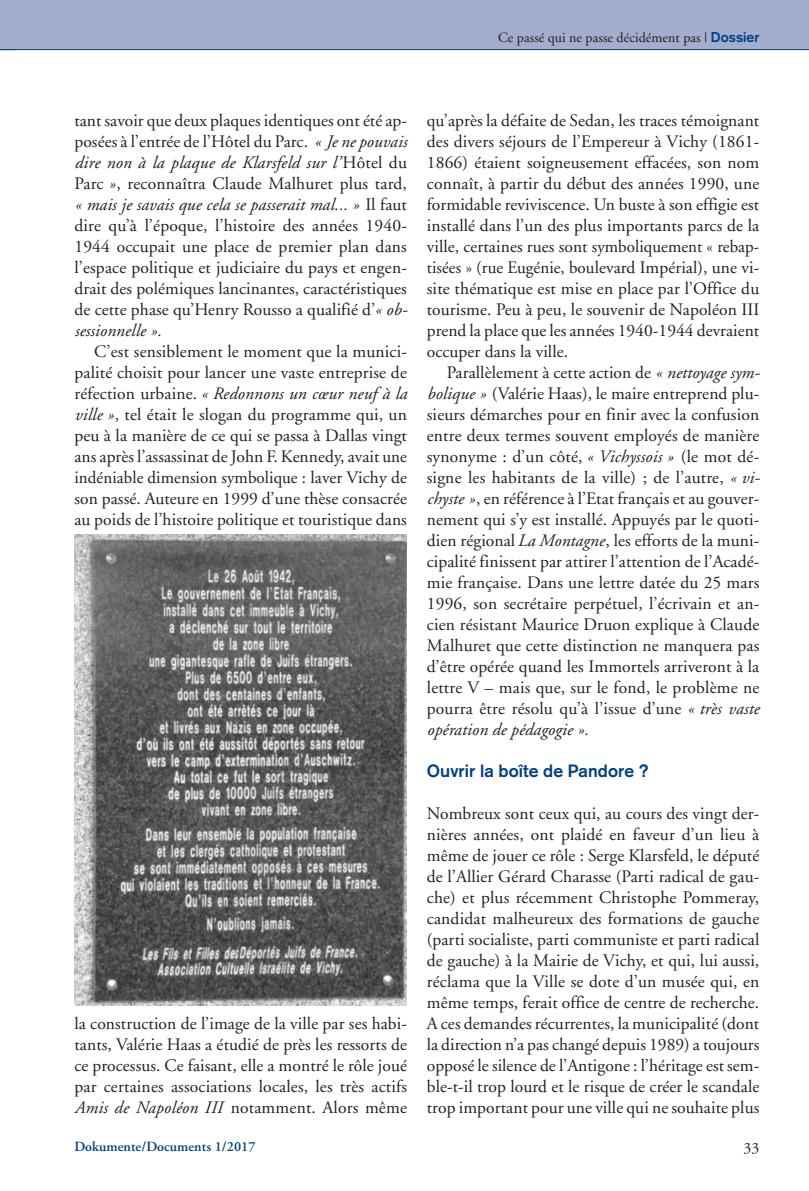
<style>
.page{position:relative;width:809px;height:1191px;background:#fff}
.page>*{position:absolute;margin:0;border:0;box-sizing:border-box;transform-origin:0 0}
.t1{font:17.5px/21px "Adobe Garamond";letter-spacing:.005em;color:#231f20;text-align:justify}
.t2{font:700 17.5px "Akzidenz Grotesk";letter-spacing:.005em;color:#014181}
.t3{font:15.75px "Adobe Garamond";color:#231f20}
.t4{font:14px "Adobe Garamond";letter-spacing:.005em;color:#231f20}
.t5{font:600 14px "Adobe Garamond";letter-spacing:.005em;color:#014181}
.s1{font-family:"Akzidenz Grotesk";font-weight:700;color:#014181}
.s2{font-style:italic}
</style>
<div class="page">
<div style="left:0;top:0;width:809px;height:50px;background:#a4adcd"></div>
<hr style="left:0;top:49px;width:809px;height:1px;background:#014181">
<img style="left:74px;top:534px;width:333px;height:471px">
<p class="t4" style="left:498px;top:32px;width:263px">Ce passé qui ne passe décidément pas | <span class="s1">Dossier</span></p>
<p class="t1" style="left:74px;top:111px;width:335px">tant savoir que deux plaques identiques ont été ap&shy;posées à l’entrée de l’Hôtel du Parc. <span class="s2">« Je ne pouvais dire non à la plaque de Klarsfeld sur l’</span> Hôtel du Parc <span class="s2">»</span>, reconnaîtra Claude Malhuret plus tard, <span class="s2">« mais je savais que cela se passerait mal... »</span> Il faut dire qu’à l’époque, l’histoire des années 1940- 1944 occupait une place de premier plan dans l’espace politique et judiciaire du pays et engen&shy;drait des polémiques lancinantes, caractéristiques de cette phase qu’Henry Rousso a qualifié d’<span class="s2">« ob&shy;sessionnelle ».</span></p>
<p class="t1" style="left:74px;top:342px;width:334px;text-indent:20px">C’est sensiblement le moment que la munici&shy;palité choisit pour lancer une vaste entreprise de réfection urbaine. <span class="s2">« Redonnons un cœur neuf à la ville »</span>, tel était le slogan du programme qui, un peu à la manière de ce qui se passa à Dallas vingt ans après l’assassinat de John F. Kennedy, avait une indéniable dimension symbolique : laver Vichy de son passé. Auteure en 1999 d’une thèse consacrée au poids de l’histoire politique et touristique dans</p>
<p class="t1" style="left:74px;top:1014px;width:334px">la construction de l’image de la ville par ses habi&shy;tants, Valérie Haas a étudié de près les ressorts de ce processus. Ce faisant, elle a montré le rôle joué par certaines associations locales, les très actifs <span class="s2">Amis de Napoléon III</span> notamment. Alors même</p>
<p class="t1" style="left:427px;top:111px;width:334px">qu’après la défaite de Sedan, les traces témoignant des divers séjours de l’Empereur à Vichy (1861- 1866) étaient soigneusement effacées, son nom connaît, à partir du début des années 1990, une formidable reviviscence. Un buste à son effigie est installé dans l’un des plus importants parcs de la ville, certaines rues sont symboliquement « rebap&shy;tisées » (rue Eugénie, boulevard Impérial), une vi&shy;site thématique est mise en place par l’Office du tourisme. Peu à peu, le souvenir de Napoléon III prend la place que les années 1940-1944 devraient occuper dans la ville.</p>
<p class="t1" style="left:427px;top:363px;width:335px;text-indent:20px">Parallèlement à cette action de <span class="s2">« nettoyage sym&shy;bolique »</span> (Valérie Haas), le maire entreprend plu&shy;sieurs démarches pour en finir avec la confusion entre deux termes souvent employés de manière synonyme : d’un côté, <span class="s2">« Vichyssois »</span> (le mot dé&shy;signe les habitants de la ville) ; de l’autre, <span class="s2">« vi&shy;chyste »</span>, en référence à l’Etat français et au gouver&shy;nement qui s’y est installé. Appuyés par le quoti&shy;dien régional<span class="s2">La Montagne</span>, les efforts de la muni&shy;cipalité finissent par attirer l’attention de l’Acadé&shy;mie française. Dans une lettre datée du 25 mars 1996, son secrétaire perpétuel, l’écrivain et an&shy;cien résistant Maurice Druon explique à Claude Malhuret que cette distinction ne manquera pas d’être opérée quand les Immortels arriveront à la lettre V – mais que, sur le fond, le problème ne pourra être résolu qu’à l’issue d’une <span class="s2">« très vaste opération de pédagogie ».</span></p>
<p class="t2" style="left:427px;top:765px;width:224px">Ouvrir la boîte de Pandore ?</p>
<p class="t1" style="left:427px;top:804px;width:334px">Nombreux sont ceux qui, au cours des vingt der&shy;nières années, ont plaidé en faveur d’un lieu à même de jouer ce rôle : Serge Klarsfeld, le député de l’Allier Gérard Charasse (Parti radical de gau&shy;che) et plus récemment Christophe Pommeray, candidat malheureux des formations de gauche (parti socialiste, parti communiste et parti radical de gauche) à la Mairie de Vichy, et qui, lui aussi, réclama que la Ville se dote d’un musée qui, en même temps, ferait office de centre de recherche.<br>A ces demandes récurrentes, la municipalité (dont la direction n’a pas changé depuis 1989) a toujours opposé le silence de l’Antigone : l’héritage est sem&shy;ble-t-il trop lourd et le risque de créer le scandale trop important pour une ville qui ne souhaite plus</p>
<p class="t5" style="left:74px;top:1141px;width:183px">Dokumente/Documents 1/2017</p>
<p class="t3" style="left:743px;top:1141px;width:17px">33</p>
</div>
